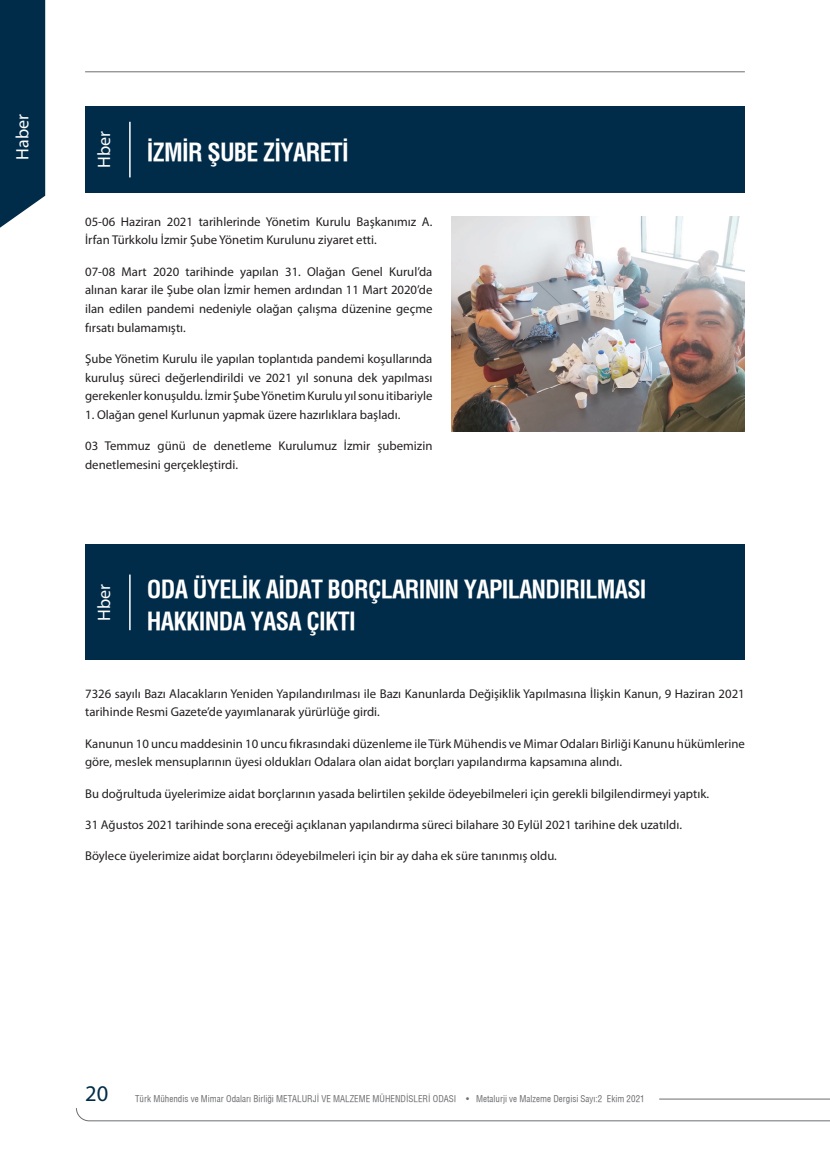
<style>
.page{position:relative;width:830px;height:1170px;background:#fff}
.page>*{position:absolute;margin:0;border:0;box-sizing:border-box;transform-origin:0 0}
.t1{font:24px/31.5px "Helvetica Condensed X Bold";letter-spacing:-.03em;color:#fff}
.t2{font:22.5px "Myriad Pro";color:#002c49}
.t3{font:18px "Myriad Pro";color:#fff}
.t4{font:12.75px/18.6px "Myriad Pro";color:#231f20}
.t5{font:9px "Helvetica Condensed X Book";color:#6c6d70}
</style>
<div class="page">
<hr style="left:85px;top:72px;width:659px;height:1px;background:#6c6d70">
<hr style="left:659px;top:1098px;width:170px;height:1px;background:#6c6d70">
<svg style="left:76px;top:1108px;width:754px;height:13px"></svg>
<svg style="left:0;top:0;width:45px;height:228px;background:#123a55"></svg>
<div style="left:85px;top:106px;width:659px;height:87px;background:#002c49"></div>
<hr style="left:129px;top:122px;width:2px;height:55px;background:#fff">
<div style="left:85px;top:544px;width:659px;height:116px;background:#002c49"></div>
<hr style="left:129px;top:574px;width:2px;height:56px;background:#fff">
<img style="left:451px;top:216px;width:293px;height:215px">
<h3 class="t3" style="left:15px;top:160px;width:47px;rotate:-90deg">Haber</h3>
<h3 class="t3" style="left:97px;top:168px;width:39px;rotate:-90deg">Hber</h3>
<h1 class="t1" style="left:147px;top:137px;width:203px">İZMİR ŞUBE ZİYARETİ</h1>
<p class="t4" style="left:85px;top:213px;width:348px">05-06 Haziran 2021 tarihlerinde Yönetim Kurulu Başkanımız A.<br>İrfan Türkkolu İzmir Şube Yönetim Kurulunu ziyaret etti.</p>
<p class="t4" style="left:85px;top:263px;width:348px;text-align:justify">07-08 Mart 2020 tarihinde yapılan 31. Olağan Genel Kurul’da alınan karar ile Şube olan İzmir hemen ardından 11 Mart 2020’de ilan edilen pandemi nedeniyle olağan çalışma düzenine geçme fırsatı bulamamıştı.</p>
<p class="t4" style="left:85px;top:350px;width:348px;text-align:justify">Şube Yönetim Kurulu ile yapılan toplantıda pandemi koşullarında kuruluş süreci değerlendirildi ve 2021 yıl sonuna dek yapılması gerekenler konuşuldu. İzmir Şube Yönetim Kurulu yıl sonu itibariyle</p>
<p class="t4" style="left:85px;top:406px;width:316px">1. Olağan genel Kurlunun yapmak üzere hazırlıklara başladı.</p>
<p class="t4" style="left:85px;top:437px;width:348px">03 Temmuz günü de denetleme Kurulumuz İzmir şubemizin denetlemesini gerçekleştirdi.</p>
<h3 class="t3" style="left:97px;top:621px;width:39px;rotate:-90deg">Hber</h3>
<h1 class="t1" style="left:147px;top:573px;width:501px">ODA ÜYELİK AİDAT BORÇLARININ YAPILANDIRILMASI<br>HAKKINDA YASA ÇIKTI</h1>
<p class="t4" style="left:85px;top:685px;width:660px">7326 sayılı Bazı Alacakların Yeniden Yapılandırılması ile Bazı Kanunlarda Değişiklik Yapılmasına İlişkin Kanun, 9 Haziran 2021 tarihinde Resmi Gazete’de yayımlanarak yürürlüğe girdi.</p>
<p class="t4" style="left:85px;top:735px;width:661px">Kanunun 10 uncu maddesinin 10 uncu fıkrasındaki düzenleme ile Türk Mühendis ve Mimar Odaları Birliği Kanunu hükümlerine göre, meslek mensuplarının üyesi oldukları Odalara olan aidat borçları yapılandırma kapsamına alındı.</p>
<p class="t4" style="left:85px;top:784px;width:625px">Bu doğrultuda üyelerimize aidat borçlarının yasada belirtilen şekilde ödeyebilmeleri için gerekli bilgilendirmeyi yaptık.</p>
<p class="t4" style="left:85px;top:816px;width:598px">31 Ağustos 2021 tarihinde sona ereceği açıklanan yapılandırma süreci bilahare 30 Eylül 2021 tarihine dek uzatıldı.</p>
<p class="t4" style="left:85px;top:847px;width:473px">Böylece üyelerimize aidat borçlarını ödeyebilmeleri için bir ay daha ek süre tanınmış oldu.</p>
<h2 class="t2" style="left:85px;top:1084px;width:25px">20</h2>
<p class="t5" style="left:135px;top:1093px;width:511px">Türk Mühendis ve Mimar Odaları Birliği METALURJİ VE MALZEME MÜHENDİSLERİ ODASI • Metalurji ve Malzeme Dergisi Sayı:2 Ekim 2021</p>
</div>
